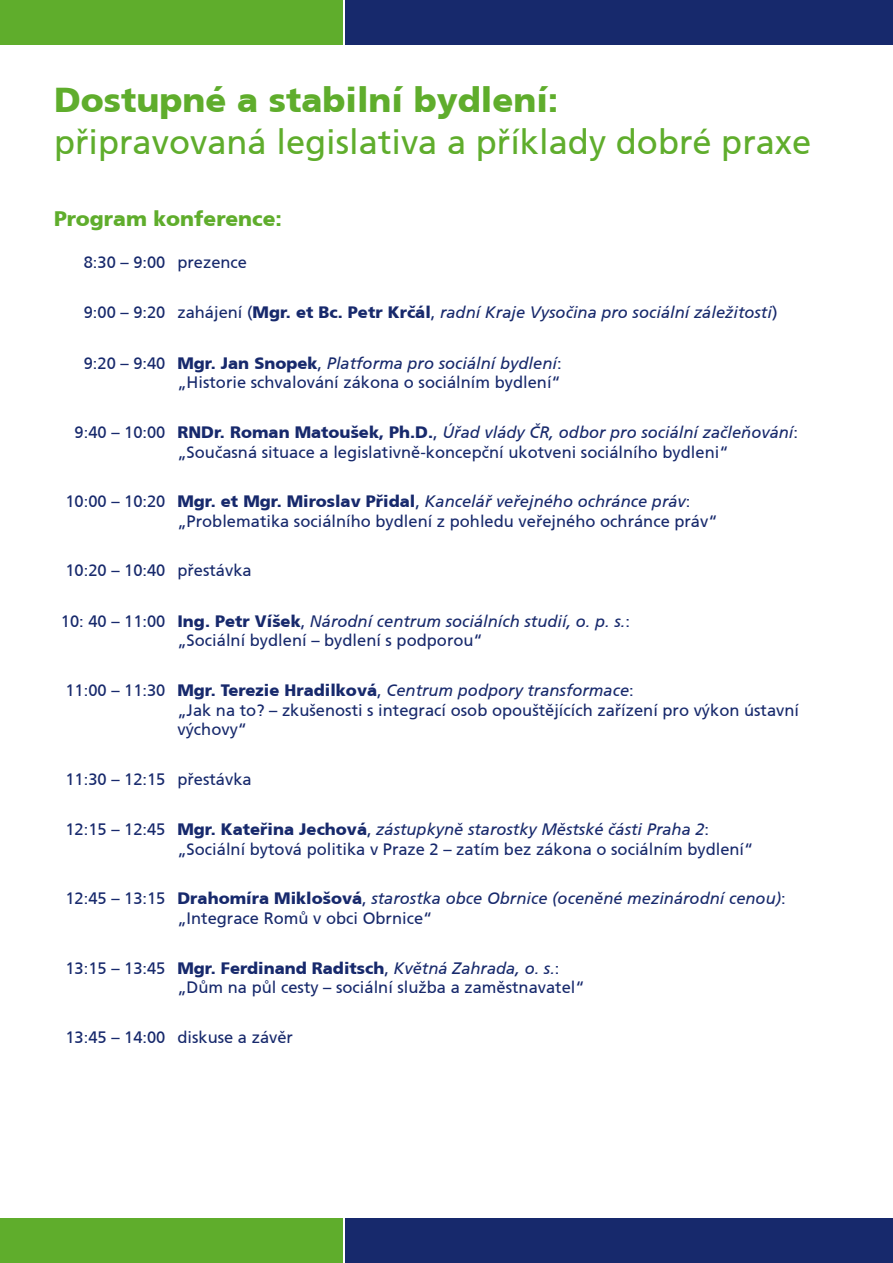
<style>
.page{position:relative;width:893px;height:1263px;background:#fff}
.page>*{position:absolute;margin:0;border:0;box-sizing:border-box;transform-origin:0 0}
.t1{font:34.5px "Frutiger CE";color:#5fad2c}
.t2{font:900 34.5px "Frutiger CE";color:#5fad2c}
.t3{font:900 21px "Frutiger CE";color:#5fad2c}
.t4{font:16.5px/19.8px "Frutiger CE";color:#17296c}
.t5{font:italic 16.5px/19.8px "Frutiger CE";color:#17296c}
.s1{font-style:normal}
.s2{font-weight:900;font-style:normal}
.s3{font-weight:900}
.s4{font-style:italic}
</style>
<div class="page">
<div style="left:345px;top:0;width:548px;height:45px;background:#17296c"></div>
<div style="left:0;top:0;width:342px;height:45px;background:#5fad2c"></div>
<div style="left:345px;top:1218px;width:548px;height:45px;background:#17296c"></div>
<div style="left:0;top:1218px;width:342px;height:45px;background:#5fad2c"></div>
<h1 class="t2" style="left:54px;top:79px;width:506px">Dostupné a stabilní bydlení:</h1>
<h1 class="t1" style="left:54px;top:122px;width:759px">připravovaná legislativa a příklady dobré praxe</h1>
<p class="t3" style="left:54px;top:206px;width:229px">Program konference:</p>
<p class="t4" style="left:84px;top:252px;width:165px">8:30 – 9:00 prezence</p>
<p class="t5" style="left:84px;top:303px;width:695px"><span class="s1">9:00 – 9:20 zahájení (</span><span class="s2">Mgr. et Bc. Petr Krčál</span><span class="s1">,</span> radní Kraje Vysočina pro sociální záležitosti<span class="s1">)</span></p>
<p class="t4" style="left:84px;top:353px;width:479px;text-align:right">9:20 – 9:40 <span class="s3">Mgr. Jan Snopek</span>, <span class="s4">Platforma pro sociální bydlení</span>: „Historie schvalování zákona o sociálním bydlení“</p>
<p class="t4" style="left:177px;top:422px;width:622px;text-indent:-103px">9:40 – 10:00 <span class="s3">RNDr. Roman Matoušek, Ph.D.</span>, <span class="s4">Úřad vlády ČR, odbor pro sociální začleňování</span>: „Současná situace a legislativně-koncepční ukotveni sociálního bydleni“</p>
<p class="t4" style="left:177px;top:491px;width:542px;text-indent:-112px">10:00 – 10:20 <span class="s3">Mgr. et Mgr. Miroslav Přidal</span>, <span class="s4">Kancelář veřejného ochránce práv</span>: „Problematika sociálního bydlení z pohledu veřejného ochránce práv“</p>
<p class="t4" style="left:65px;top:561px;width:188px">10:20 – 10:40 přestávka</p>
<p class="t4" style="left:177px;top:611px;width:454px;text-indent:-117px">10: 40 – 11:00 <span class="s3">Ing. Petr Víšek</span>, <span class="s4">Národní centrum sociálních studií, o. p. s.</span>: „Sociální bydlení – bydlení s podporou“</p>
<p class="t4" style="left:177px;top:680px;width:623px;text-indent:-112px">11:00 – 11:30 <span class="s3">Mgr. Terezie Hradilková</span>, <span class="s4">Centrum podpory transformace</span>:<br>„Jak na to? – zkušenosti s integrací osob opouštějících zařízení pro výkon ústavní výchovy“</p>
<p class="t4" style="left:65px;top:769px;width:188px">11:30 – 12:15 přestávka</p>
<p class="t4" style="left:177px;top:819px;width:577px;text-indent:-112px">12:15 – 12:45 <span class="s3">Mgr. Kateřina Jechová</span>, <span class="s4">zástupkyně starostky Městské části Praha 2</span>: „Sociální bytová politika v Praze 2 – zatím bez zákona o sociálním bydlení“</p>
<p class="t5" style="left:177px;top:888px;width:610px;text-indent:-112px"><span class="s1">12:45 – 13:15</span> <span class="s2">Drahomíra Miklošová</span><span class="s1">,</span> starostka obce Obrnice (oceněné mezinárodní cenou)<span class="s1">: „Integrace Romů v obci Obrnice“</span></p>
<p class="t4" style="left:177px;top:958px;width:409px;text-indent:-112px">13:15 – 13:45 <span class="s3">Mgr. Ferdinand Raditsch</span>, <span class="s4">Květná Zahrada, o. s.</span>: „Dům na půl cesty – sociální služba a zaměstnavatel“</p>
<p class="t4" style="left:65px;top:1027px;width:229px">13:45 – 14:00 diskuse a závěr</p>
</div>
